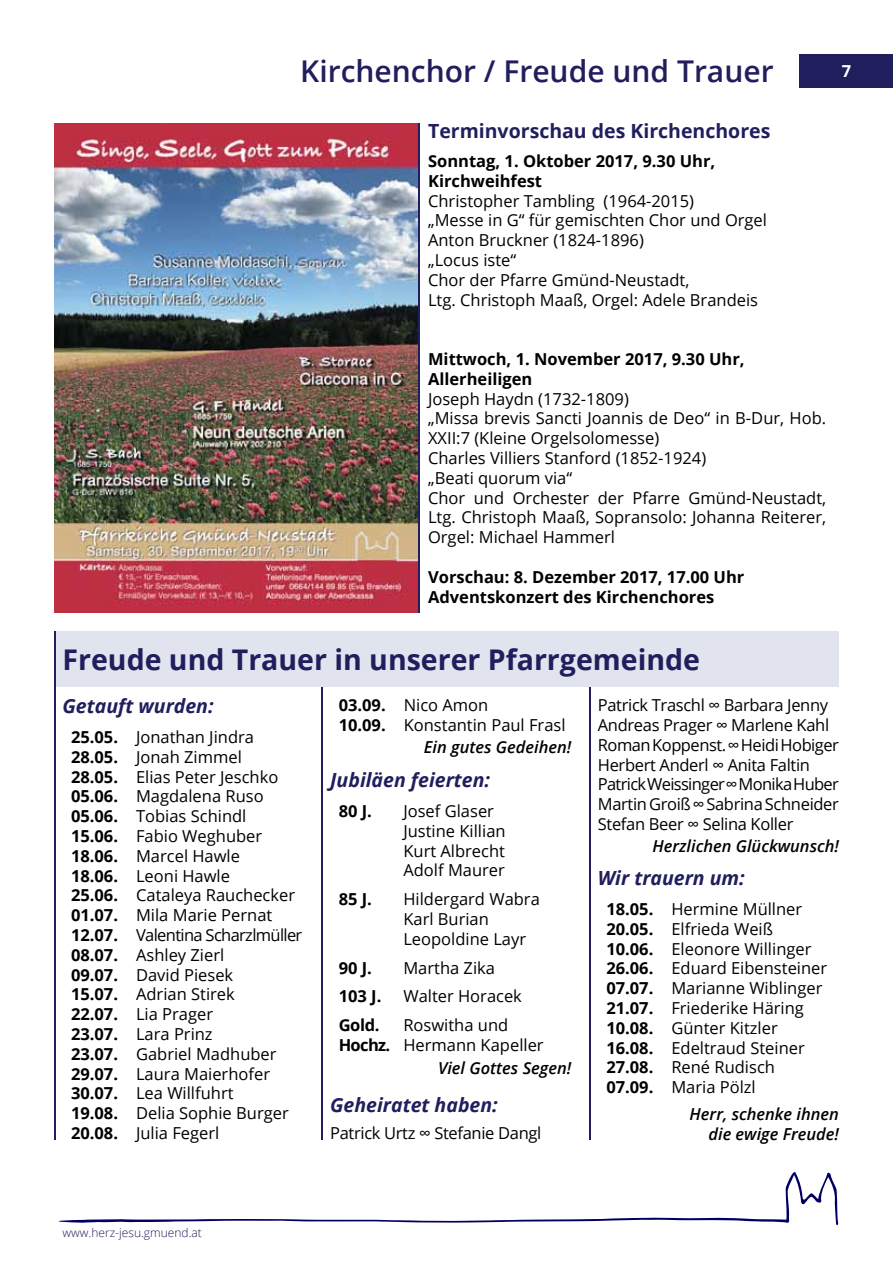
<style>
.page{position:relative;width:893px;height:1263px;background:#fff}
.page>*{position:absolute;margin:0;border:0;box-sizing:border-box;transform-origin:0 0}
.t1{font:600 30px "Open Sans";color:#201e5c}
.t2{font:700 28.5px "Open Sans";color:#201e5c}
.t3{font:italic 700 19.5px "Open Sans";color:#201e5c}
.t4{font:700 19.5px "Open Sans";color:#201e5c}
.t5{font:16.5px/19.8px "Open Sans";color:#000}
.t6{font:700 16.5px/19.8px "Open Sans";color:#000}
.t7{font:16.5px/19.8px "Open Sans";letter-spacing:-.02em;color:#000}
.t8{font:italic 600 16.5px/19.8px "Open Sans";color:#000;text-align:right}
.t9{font:700 16.5px "Open Sans";color:#fff}
.t10{font:300 12px "Open Sans";color:#201e5c}
</style>
<div class="page">
<svg style="left:58px;top:1172px;width:780px;height:53px"></svg>
<div style="left:799px;top:54px;width:94px;height:33px;background:#201e5c"></div>
<div style="left:54px;top:631px;width:784px;height:56px;background:#e1e4ef"></div>
<hr style="left:54px;top:632px;width:2px;height:508px;background:#201e5c">
<hr style="left:322px;top:687px;width:1px;height:453px;background:#201e5c">
<hr style="left:589px;top:687px;width:2px;height:453px;background:#201e5c">
<img style="left:54px;top:123px;width:364px;height:489px">
<hr style="left:418px;top:123px;width:1px;height:489px;background:#201e5c">
<h1 class="t1" style="left:300px;top:51px;width:475px">Kirchenchor / Freude und Trauer</h1>
<p class="t4" style="left:428px;top:117px;width:344px">Terminvorschau des Kirchenchores</p>
<p class="t6" style="left:428px;top:151px;width:289px">Sonntag, 1. Oktober 2017, 9.30 Uhr,<br>Kirchweihfest</p>
<p class="t5" style="left:428px;top:190px;width:340px">Christopher Tambling (1964-2015)<br>„Messe in G“ für gemischten Chor und Orgel<br>Anton Bruckner (1824-1896)<br>„Locus iste“<br>Chor der Pfarre Gmünd-Neustadt,<br>Ltg. Christoph Maaß, Orgel: Adele Brandeis</p>
<p class="t9" style="left:842px;top:59px;width:11px">7</p>
<p class="t6" style="left:428px;top:349px;width:318px">Mittwoch, 1. November 2017, 9.30 Uhr,<br>Allerheiligen</p>
<p class="t5" style="left:428px;top:388px;width:400px">Joseph Haydn (1732-1809)<br>„Missa brevis Sancti Joannis de Deo“ in B-Dur, Hob.<br>XXII:7 (Kleine Orgelsolomesse)<br>Charles Villiers Stanford (1852-1924)<br>„Beati quorum via“<br>Chor und Orchester der Pfarre Gmünd-Neustadt, Ltg. Christoph Maaß, Sopransolo: Johanna Reiterer, Orgel: Michael Hammerl</p>
<p class="t6" style="left:428px;top:567px;width:318px">Vorschau: 8. Dezember 2017, 17.00 Uhr<br>Adventskonzert des Kirchenchores</p>
<h2 class="t2" style="left:63px;top:640px;width:639px">Freude und Trauer in unserer Pfarrgemeinde</h2>
<p class="t3" style="left:63px;top:692px;width:153px">Getauft wurden:</p>
<p class="t6" style="left:339px;top:695px;width:49px">03.09.<br>10.09.</p>
<p class="t5" style="left:404px;top:695px;width:163px">Nico Amon<br>Konstantin Paul Frasl</p>
<p class="t6" style="left:71px;top:727px;width:49px;text-align:justify">25.05.<br>28.05.<br>28.05.<br>05.06.<br>05.06.<br>15.06.<br>18.06.<br>18.06.<br>25.06.<br>01.07.<br>12.07.<br>08.07.<br>09.07.<br>15.07.<br>22.07.<br>23.07.<br>23.07.<br>29.07.<br>30.07.<br>19.08.<br>20.08.</p>
<p class="t5" style="left:136px;top:727px;width:168px">Jonathan Jindra<br>Jonah Zimmel<br>Elias Peter Jeschko<br>Magdalena Ruso<br>Tobias Schindl<br>Fabio Weghuber<br>Marcel Hawle<br>Leoni Hawle<br>Cataleya Rauchecker<br>Mila Marie Pernat<br>Valentina Scharzlmüller<br>Ashley Zierl<br>David Piesek<br>Adrian Stirek<br>Lia Prager<br>Lara Prinz<br>Gabriel Madhuber<br>Laura Maierhofer<br>Lea Willfuhrt<br>Delia Sophie Burger<br>Julia Fegerl</p>
<p class="t8" style="left:424px;top:737px;width:149px">Ein gutes Gedeihen!</p>
<p class="t3" style="left:330px;top:767px;width:161px">Jubiläen feierten:</p>
<p class="t6" style="left:339px;top:801px;width:35px">80 J.</p>
<p class="t5" style="left:403px;top:801px;width:104px">Josef Glaser<br>Justine Killian<br>Kurt Albrecht<br>Adolf Maurer</p>
<p class="t5" style="left:403px;top:889px;width:138px">Hildergard Wabra<br>Karl Burian<br>Leopoldine Layr</p>
<p class="t5" style="left:403px;top:953px;width:120px;line-height:28.8px">Martha Zika<br>Walter Horacek<br>Roswitha und</p>
<p class="t5" style="left:403px;top:1035px;width:142px">Hermann Kapeller</p>
<p class="t6" style="left:339px;top:889px;width:35px">85 J.</p>
<p class="t6" style="left:339px;top:953px;width:44px;line-height:28.8px">90 J.<br>103 J.<br>Gold.</p>
<p class="t6" style="left:339px;top:1035px;width:53px">Hochz.</p>
<p class="t8" style="left:438px;top:1057px;width:135px">Viel Gottes Segen!</p>
<p class="t3" style="left:330px;top:1091px;width:169px">Geheiratet haben:</p>
<p class="t7" style="left:330px;top:1123px;width:213px">Patrick Urtz ∞ Stefanie Dangl</p>
<p class="t7" style="left:598px;top:695px;width:243px">Patrick Traschl ∞ Barbara Jenny<br>Andreas Prager ∞ Marlene Kahl<br>Roman Koppenst. ∞ Heidi Hobiger<br>Herbert Anderl ∞ Anita Faltin<br>Patrick Weissinger ∞ Monika Huber<br>Martin Groiß ∞ Sabrina Schneider<br>Stefan Beer ∞ Selina Koller</p>
<p class="t8" style="left:652px;top:836px;width:188px">Herzlichen Glückwunsch!</p>
<p class="t3" style="left:598px;top:864px;width:148px">Wir trauern um:</p>
<p class="t6" style="left:606px;top:899px;width:49px;text-align:justify">18.05.<br>20.05.<br>10.06.<br>26.06.<br>07.07.<br>21.07.<br>10.08.<br>16.08.<br>27.08.<br>07.09.</p>
<p class="t5" style="left:671px;top:899px;width:157px">Hermine Müllner<br>Elfrieda Weiß<br>Eleonore Willinger<br>Eduard Eibensteiner<br>Marianne Wiblinger<br>Friederike Häring<br>Günter Kitzler<br>Edeltraud Steiner<br>René Rudisch<br>Maria Pölzl</p>
<p class="t8" style="left:690px;top:1104px;width:151px">Herr, schenke ihnen die ewige Freude!</p>
<p class="t10" style="left:63px;top:1224px;width:141px">www.herz-jesu.gmuend.at</p>
</div>
